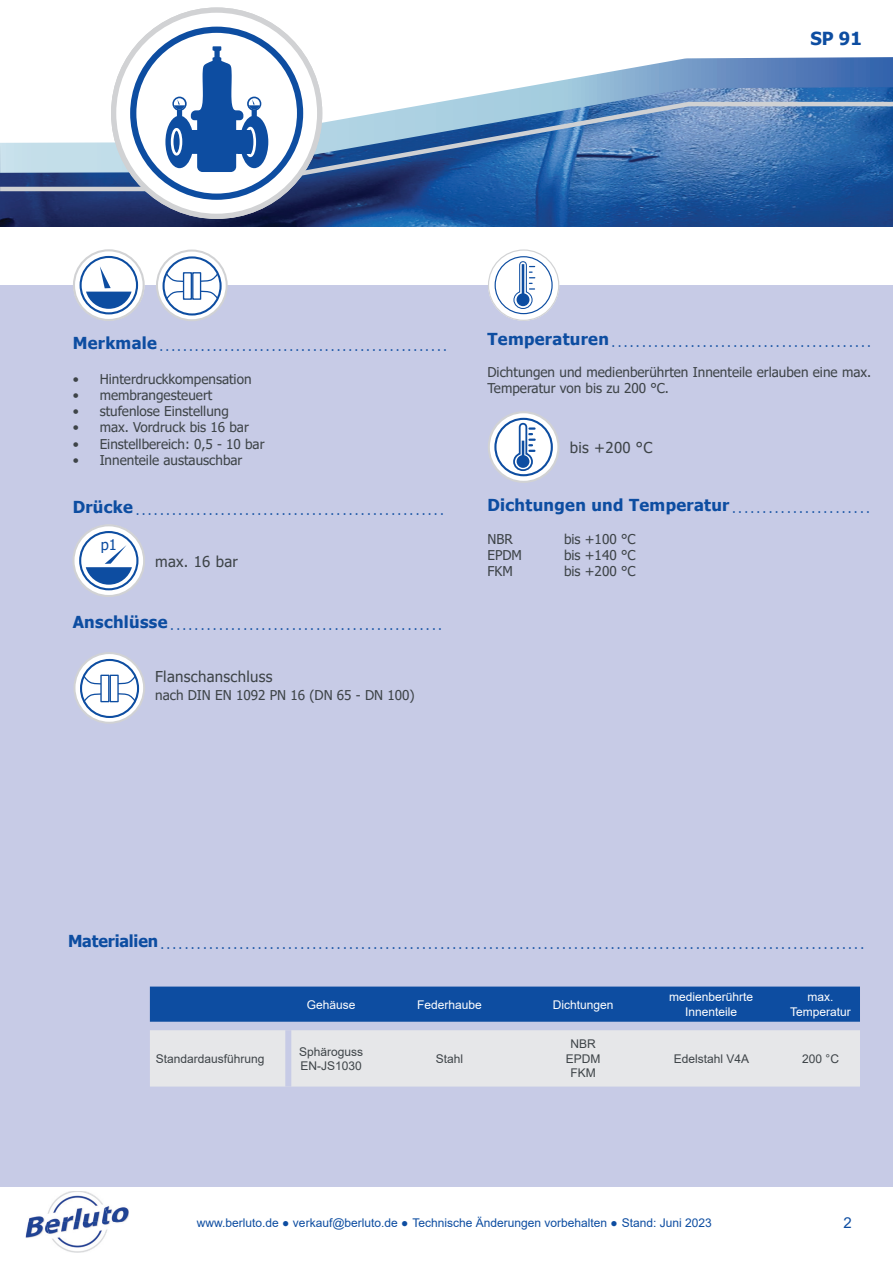
<style>
.page{position:relative;width:893px;height:1263px;background:#fff}
.page>*{position:absolute;margin:0;border:0;box-sizing:border-box;transform-origin:0 0}
.t1{font:700 18px "Tahoma";color:#0d4da1}
.t2{font:700 16.5px "Tahoma";letter-spacing:.02em;color:#0d4da1}
.t3{font:15px "Tahoma";letter-spacing:.02em;color:#3e4448}
.t4{font:15px "Arial";color:#0d4da1}
.t5{font:14.7px "Tahoma";color:#0d4da1}
.t6{font:13.5px/16.2px "Tahoma";color:#3e4448}
.t7{font:12px "Arial";color:#0d4da1}
.t8{font:12px/14.4px "Arial";color:#3e4448}
.t9{font:12px/14.4px "Arial";color:#fff;text-align:center}
.t10{font:700 8.7px "Tahoma";color:#0d4da1}
.s1{font-family:"Tahoma";font-weight:700}
</style>
<div class="page">
<img style="left:0;top:193px;width:893px;height:34px">
<svg style="left:135px;top:42px;width:758px;height:58px"></svg>
<svg style="left:0;top:100px;width:893px;height:93px;background:#4c79b0"></svg>
<img style="left:28px;top:1216px;width:17px;height:6px">
<img style="left:108px;top:1206px;width:21px;height:16px">
<img style="left:25px;top:1222px;width:96px;height:16px">
<img style="left:47px;top:1191px;width:61px;height:62px">
<div style="left:0;top:285px;width:893px;height:901px;background:#c7cbe6"></div>
<svg style="left:73px;top:525px;width:71px;height:71px;background:#e2e8f1"></svg>
<div style="left:79px;top:531px;width:59px;height:59px;border:2px solid #0d4da1;border-radius:50%"></div>
<svg style="left:86px;top:545px;width:46px;height:40px;background:#a3bbdb"></svg>
<div style="left:73px;top:524px;width:72px;height:73px;border:2px solid #d1d2d4;border-radius:50%"></div>
<svg style="left:489px;top:412px;width:70px;height:70px;background:#e5ebf3"></svg>
<div style="left:494px;top:418px;width:59px;height:58px;border:2px solid #0d4da1;border-radius:50%"></div>
<svg style="left:512px;top:422px;width:23px;height:50px"></svg>
<div style="left:488px;top:411px;width:71px;height:72px;border:2px solid #d1d2d4;border-radius:50%"></div>
<svg style="left:488px;top:250px;width:71px;height:71px;fill:#fff"></svg>
<div style="left:495px;top:256px;width:58px;height:58px;border:1px solid #0d4da1;border-radius:50%"></div>
<svg style="left:513px;top:261px;width:22px;height:48px"></svg>
<div style="left:488px;top:249px;width:71px;height:72px;border:1px solid #d1d2d4;border-radius:50%"></div>
<svg style="left:73px;top:249px;width:71px;height:71px"></svg>
<div style="left:73px;top:249px;width:72px;height:72px;border:2px solid #d1d2d4;border-radius:50%"></div>
<div style="left:80px;top:256px;width:58px;height:58px;border:2px solid #0d4da1;border-radius:50%"></div>
<svg style="left:86px;top:266px;width:46px;height:43px"></svg>
<svg style="left:157px;top:251px;width:69px;height:69px;fill:#fff"></svg>
<svg style="left:165px;top:272px;width:18px;height:11px"></svg>
<svg style="left:165px;top:290px;width:21px;height:11px"></svg>
<svg style="left:201px;top:272px;width:18px;height:11px"></svg>
<svg style="left:201px;top:290px;width:18px;height:10px"></svg>
<div style="left:163px;top:256px;width:59px;height:59px;border:2px solid #0d4da1;border-radius:50%"></div>
<div style="left:193px;top:273px;width:8px;height:26px;background:#fff"></div>
<div style="left:192px;top:272px;width:9px;height:28px;border:1px solid #0d4da1"></div>
<div style="left:184px;top:273px;width:7px;height:26px;background:#fff"></div>
<div style="left:183px;top:272px;width:9px;height:28px;border:1px solid #0d4da1"></div>
<div style="left:156px;top:250px;width:72px;height:71px;border:2px solid #d1d2d4;border-radius:50%"></div>
<svg style="left:74px;top:653px;width:70px;height:70px;background:#e6ecf3"></svg>
<svg style="left:82px;top:675px;width:18px;height:10px"></svg>
<svg style="left:82px;top:692px;width:21px;height:11px"></svg>
<svg style="left:119px;top:675px;width:18px;height:10px"></svg>
<svg style="left:116px;top:692px;width:21px;height:11px"></svg>
<div style="left:80px;top:659px;width:59px;height:59px;border:2px solid #0d4da1;border-radius:50%"></div>
<div style="left:110px;top:675px;width:8px;height:27px;background:#fff"></div>
<div style="left:110px;top:675px;width:9px;height:27px;border:1px solid #0d4da1"></div>
<div style="left:101px;top:675px;width:8px;height:27px;background:#fff"></div>
<div style="left:100px;top:675px;width:9px;height:27px;border:1px solid #0d4da1"></div>
<div style="left:73px;top:652px;width:72px;height:72px;border:2px solid #d1d2d4;border-radius:50%"></div>
<div style="left:150px;top:986px;width:710px;height:36px;background:#0d4da1"></div>
<div style="left:150px;top:1030px;width:710px;height:56px;background:#e6e7e9"></div>
<div style="left:285px;top:1030px;width:6px;height:56px;background:#c7cbe6"></div>
<svg style="left:114px;top:10px;width:206px;height:208px"></svg>
<div style="left:130px;top:27px;width:173px;height:173px;border:6px solid #0d4da1;border-radius:50%"></div>
<svg style="left:0;top:46px;width:374px;height:126px"></svg>
<div style="left:172px;top:129px;width:9px;height:25px;background:#0d4da1;border-radius:50%"></div>
<div style="left:171px;top:128px;width:11px;height:28px;border:3px solid #fff;border-radius:50%"></div>
<div style="left:246px;top:128px;width:9px;height:28px;background:#0d4da1;border-radius:50%"></div>
<div style="left:245px;top:127px;width:11px;height:30px;border:3px solid #fff;border-radius:50%"></div>
<div style="left:238px;top:130px;width:12px;height:24px;background:#0d4da1"></div>
<h1 class="t1" style="left:810px;top:26px;width:53px">SP 91</h1>
<p class="t10" style="left:73px;top:345px;width:375px"><sup>Merkmale</sup> · · · · · · · · · · · · · · · · · · · · · · · · · · · · · · · · · · · · · · · · · · · · · · · · ·</p>
<h3 class="t6" style="left:73px;top:372px;width:180px">• Hinterdruckkompensation</h3>
<h3 class="t6" style="left:73px;top:388px;width:141px">• membrangesteuert</h3>
<h3 class="t6" style="left:73px;top:404px;width:158px">• stufenlose Einstellung</h3>
<h3 class="t6" style="left:73px;top:420px;width:178px">• max. Vordruck bis 16 bar</h3>
<h3 class="t6" style="left:73px;top:436px;width:193px">• Einstellbereich: 0,5 - 10 bar</h3>
<h3 class="t6" style="left:73px;top:453px;width:171px">• Innenteile austauschbar</h3>
<p class="t10" style="left:73px;top:508px;width:372px"><sup>Drücke</sup> · · · · · · · · · · · · · · · · · · · · · · · · · · · · · · · · · · · · · · · · · · · · · · · · · · ·</p>
<h3 class="t5" style="left:101px;top:534px;width:18px">p1</h3>
<h3 class="t3" style="left:155px;top:551px;width:84px">max. 16 bar</h3>
<p class="t10" style="left:73px;top:624px;width:370px"><sup>Anschlüsse</sup> · · · · · · · · · · · · · · · · · · · · · · · · · · · · · · · · · · · · · · · · · · · · ·</p>
<h3 class="t3" style="left:155px;top:667px;width:119px">Flanschanschluss</h3>
<h3 class="t6" style="left:155px;top:688px;width:261px">nach DIN EN 1092 PN 16 (DN 65 - DN 100)</h3>
<p class="t10" style="left:487px;top:340px;width:385px"><sup>Temperaturen</sup> · · · · · · · · · · · · · · · · · · · · · · · · · · · · · · · · · · · · · · · · · · ·</p>
<h3 class="t6" style="left:487px;top:365px;width:385px">Dichtungen und medienberührten Innenteile erlauben eine max.<br>Temperatur von bis zu 200 °C.</h3>
<h3 class="t3" style="left:570px;top:438px;width:84px">bis +200 °C</h3>
<h2 class="t2" style="left:487px;top:494px;width:384px">Dichtungen und Temperatur <sub>·</sub> <sub>·</sub> <sub>·</sub> <sub>·</sub> <sub>·</sub> <sub>·</sub> <sub>·</sub> <sub>·</sub> <sub>·</sub> <sub>·</sub> <sub>·</sub> <sub>·</sub> <sub>·</sub> <sub>·</sub> <sub>·</sub> <sub>·</sub> <sub>·</sub> <sub>·</sub> <sub>·</sub> <sub>·</sub> <sub>·</sub> <sub>·</sub> <sub>·</sub></h2>
<h3 class="t6" style="left:487px;top:531px;width:27px">NBR</h3>
<h3 class="t6" style="left:564px;top:531px;width:73px">bis +100 °C</h3>
<h3 class="t6" style="left:487px;top:548px;width:36px">EPDM</h3>
<h3 class="t6" style="left:564px;top:548px;width:73px">bis +140 °C</h3>
<h3 class="t6" style="left:487px;top:564px;width:27px">FKM</h3>
<h3 class="t6" style="left:564px;top:564px;width:73px">bis +200 °C</h3>
<p class="t10" style="left:68px;top:943px;width:797px"><sup>Materialien</sup> · · · · · · · · · · · · · · · · · · · · · · · · · · · · · · · · · · · · · · · · · · · · · · · · · · · · · · · · · · · · · · · · · · · · · · · · · · · · · · · · · · · · · · · · · · · · · · · · · · · · · · · · · · · · · · · · · · · ·</p>
<h3 class="t9" style="left:307px;top:997px;width:50px">Gehäuse</h3>
<h3 class="t9" style="left:417px;top:997px;width:66px">Federhaube</h3>
<h3 class="t9" style="left:553px;top:997px;width:62px">Dichtungen</h3>
<h3 class="t9" style="left:669px;top:990px;width:86px">medienberührte<br>Innenteile</h3>
<h3 class="t9" style="left:790px;top:990px;width:62px">max.<br>Temperatur</h3>
<h3 class="t8" style="left:156px;top:1051px;width:110px">Standardausführung</h3>
<h3 class="t8" style="left:299px;top:1044px;width:66px">Sphäroguss<br>EN-JS1030</h3>
<h3 class="t8" style="left:436px;top:1051px;width:29px">Stahl</h3>
<h3 class="t8" style="left:566px;top:1037px;width:36px;text-align:center">NBR<br>EPDM<br>FKM</h3>
<h3 class="t8" style="left:674px;top:1051px;width:77px">Edelstahl V4A</h3>
<h3 class="t8" style="left:802px;top:1051px;width:38px">200 °C</h3>
<h3 class="t7" style="left:197px;top:1214px;width:517px">www.berluto.de <span class="s1">●</span> verkauf@berluto.de <span class="s1">●</span> Technische Änderungen vorbehalten <span class="s1">●</span> Stand: Juni 2023</h3>
<h3 class="t4" style="left:843px;top:1212px;width:10px">2</h3>
</div>
